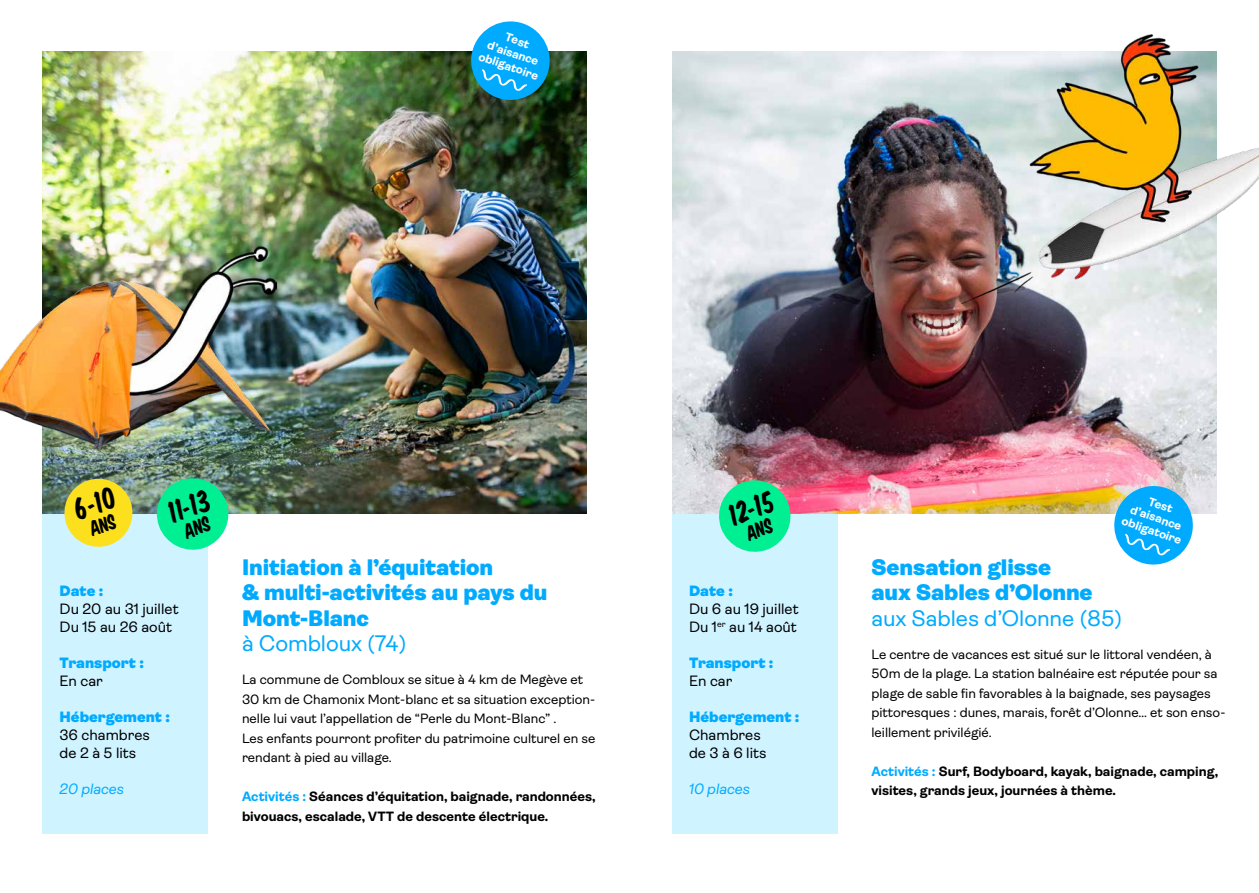
<style>
.page{position:relative;width:1259px;height:893px;background:#fff}
.page>*{position:absolute;margin:0;border:0;box-sizing:border-box;transform-origin:0 0}
.t1{font:28.5px "Komika Title";color:#000}
.t2{font:900 22.5px/25.5px "Ambit";letter-spacing:-.005em;color:#00abff}
.t3{font:22.5px "Ambit";letter-spacing:-.005em;color:#00abff}
.t4{font:15px/18px "Ambit";color:#000}
.t5{font:900 15px "Ambit";color:#00abff}
.t6{font:italic 15px "Ambit";color:#00abff}
.t7{font:13.5px/19.5px "Ambit";color:#000}
.t8{font:700 13.5px/19.5px "Ambit";color:#000}
.t9{font:700 12px/13.5px "Ambit";color:#fff;text-align:center}
.s1{font-size:19.5px}
.s2{color:#00abff}
</style>
<div class="page">
<div style="left:43px;top:512px;width:165px;height:322px;background:#cff3ff"></div>
<img style="left:43px;top:52px;width:544px;height:461px">
<div style="left:672px;top:512px;width:166px;height:322px;background:#cff3ff"></div>
<img style="left:672px;top:52px;width:544px;height:461px">
<img style="left:961px;top:34px;width:298px;height:269px">
<img style="left:0;top:247px;width:276px;height:204px">
<svg style="left:1109px;top:481px;width:88px;height:84px"></svg>
<svg style="left:466px;top:21px;width:88px;height:84px;background:#2fa2cf"></svg>
<svg style="left:60px;top:474px;width:77px;height:73px;background:#d6ce50"></svg>
<svg style="left:714px;top:476px;width:81px;height:76px;background:#49dda6"></svg>
<svg style="left:152px;top:474px;width:81px;height:76px;background:#38dc9e"></svg>
<p class="t9" style="left:490px;top:24px;width:64px;rotate:19deg">Test d’aisance obligatoire</p>
<h1 class="t1" style="left:69px;top:490px;width:43px;rotate:-20deg">6<span class="s1">-</span>10</h1>
<h1 class="t1" style="left:163px;top:493px;width:44px;rotate:-20deg">11<span class="s1">-</span>13</h1>
<p class="t9" style="left:1133px;top:488px;width:64px;rotate:19deg">Test d’aisance obligatoire</p>
<h1 class="t1" style="left:723px;top:495px;width:47px;rotate:-20deg">12<span class="s1">-</span>15</h1>
<p class="t5" style="left:60px;top:583px;width:45px">Date :</p>
<p class="t4" style="left:60px;top:600px;width:121px">Du 20 au 31 juillet<br>Du 15 au 26 août</p>
<p class="t5" style="left:60px;top:655px;width:86px">Transport :</p>
<p class="t4" style="left:60px;top:672px;width:45px">En car</p>
<p class="t5" style="left:60px;top:709px;width:112px">Hébergement :</p>
<p class="t4" style="left:60px;top:726px;width:92px">36 chambres de 2 à 5 lits</p>
<p class="t6" style="left:60px;top:781px;width:66px">20 places</p>
<h2 class="t2" style="left:242px;top:554px;width:307px">Initiation à l’équitation<br>&amp; multi-activités au pays du<br>Mont-Blanc</h2>
<h2 class="t3" style="left:242px;top:631px;width:166px">à Combloux (74)</h2>
<p class="t7" style="left:242px;top:670px;width:355px">La commune de Combloux se situe à 4 km de Megève et 30 km de Chamonix Mont-blanc et sa situation exception&shy;nelle lui vaut l’appellation de “Perle du Mont-Blanc” .<br>Les enfants pourront profiter du patrimoine culturel en se rendant à pied au village.</p>
<p class="t8" style="left:242px;top:787px;width:355px"><span class="s2">Activités :</span> Séances d’équitation, baignade, randonnées, bivouacs, escalade, VTT de descente électrique.</p>
<p class="t5" style="left:689px;top:583px;width:45px">Date :</p>
<p class="t4" style="left:689px;top:600px;width:111px">Du 6 au 19 juillet<br>Du 1<sup>er</sup> au 14 août</p>
<p class="t5" style="left:689px;top:655px;width:86px">Transport :</p>
<p class="t4" style="left:689px;top:672px;width:45px">En car</p>
<p class="t5" style="left:689px;top:709px;width:112px">Hébergement :</p>
<p class="t4" style="left:689px;top:726px;width:79px">Chambres de 3 à 6 lits</p>
<p class="t6" style="left:689px;top:781px;width:62px">10 places</p>
<h2 class="t2" style="left:871px;top:554px;width:223px">Sensation glisse aux Sables d’Olonne</h2>
<h2 class="t3" style="left:871px;top:606px;width:252px">aux Sables d’Olonne (85)</h2>
<p class="t7" style="left:871px;top:645px;width:355px">Le centre de vacances est situé sur le littoral vendéen, à 50m de la plage. La station balnéaire est réputée pour sa plage de sable fin favorables à la baignade, ses paysages pittoresques : dunes, marais, forêt d’Olonne… et son enso&shy;leillement privilégié.</p>
<p class="t8" style="left:871px;top:762px;width:348px"><span class="s2">Activités :</span> Surf, Bodyboard, kayak, baignade, camping, visites, grands jeux, journées à thème.</p>
</div>
